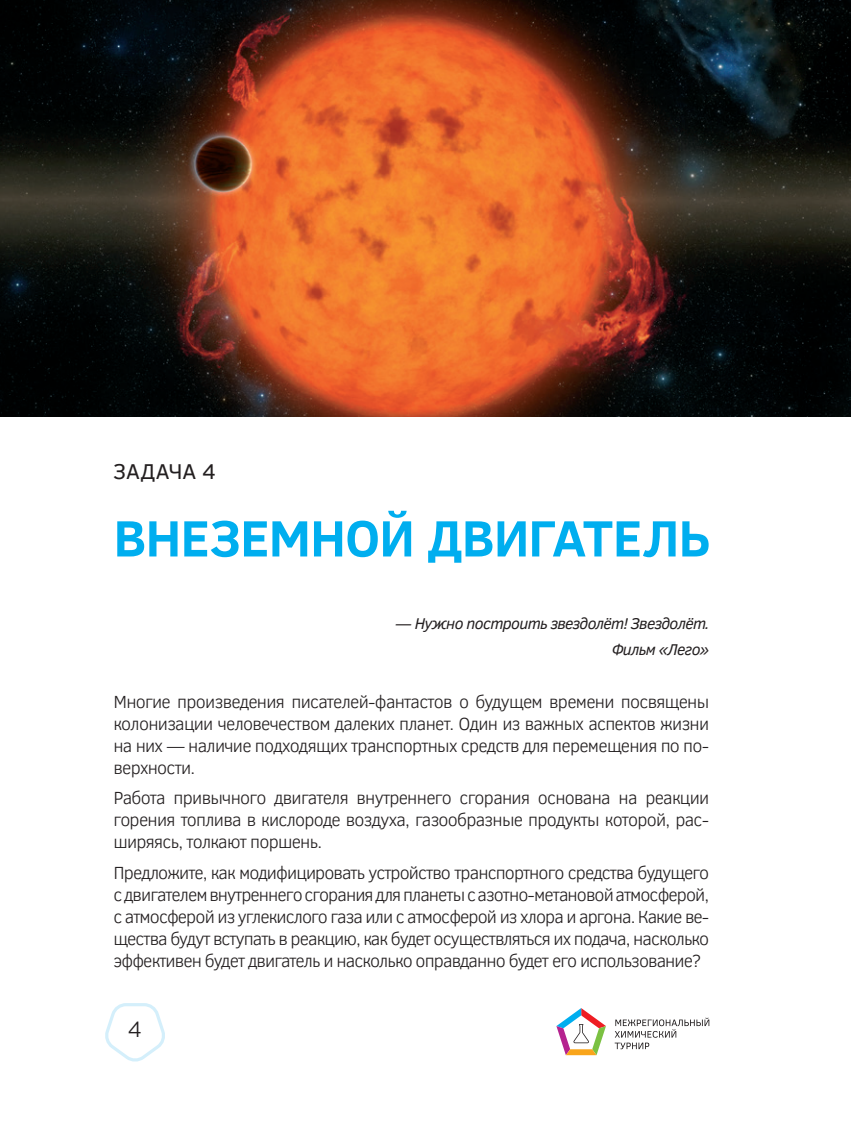
<style>
.page{position:relative;width:851px;height:1134px;background:#fff}
.page>*{position:absolute;margin:0;border:0;box-sizing:border-box;transform-origin:0 0}
.t1{font:700 52px "Clear Sans";letter-spacing:-.015em;color:#00aeef}
.t2{font:300 23px "Clear Sans";color:#231f20}
.t3{font:22px "Clear Sans";letter-spacing:.005em;color:#231f20}
.t4{font:300 18px/22px "Clear Sans";letter-spacing:-.04em;color:#231f20;text-align:justify}
.t5{font:italic 16px/26px "Clear Sans";letter-spacing:-.04em;color:#231f20;text-align:right}
</style>
<div class="page">
<svg style="left:614px;top:1018px;width:95px;height:31px"></svg>
<svg style="left:556px;top:1008px;width:50px;height:47px"></svg>
<svg style="left:105px;top:1003px;width:60px;height:59px"></svg>
<img style="left:0;top:0;width:850px;height:417px">
<p class="t3" style="left:113px;top:457px;width:104px">ЗАДАЧА 4</p>
<h1 class="t1" style="left:113px;top:500px;width:598px">ВНЕЗЕМНОЙ ДВИГАТЕЛЬ</h1>
<p class="t5" style="left:395px;top:610px;width:315px">— Нужно построить звездолёт! Звездолёт.<br>Фильм «Лего»</p>
<p class="t4" style="left:113px;top:690px;width:597px">Многие произведения писателей-фантастов о будущем времени посвящены колонизации человечеством далеких планет. Один из важных аспектов жизни на них — наличие подходящих транспортных средств для перемещения по по&shy;верхности.</p>
<p class="t4" style="left:113px;top:787px;width:597px">Работа привычного двигателя внутреннего сгорания основана на реакции горения топлива в кислороде воздуха, газообразные продукты которой, рас&shy;ширяясь, толкают поршень.</p>
<p class="t4" style="left:113px;top:861px;width:597px">Предложите, как модифицировать устройство транспортного средства будущего с двигателем внутреннего сгорания для планеты с азотно-метановой атмосферой, с атмосферой из углекислого газа или с атмосферой из хлора и аргона. Какие ве&shy;щества будут вступать в реакцию, как будет осуществляться их подача, насколько эффективен будет двигатель и насколько оправданно будет его использование?</p>
<p class="t2" style="left:128px;top:1014px;width:16px">4</p>
</div>
